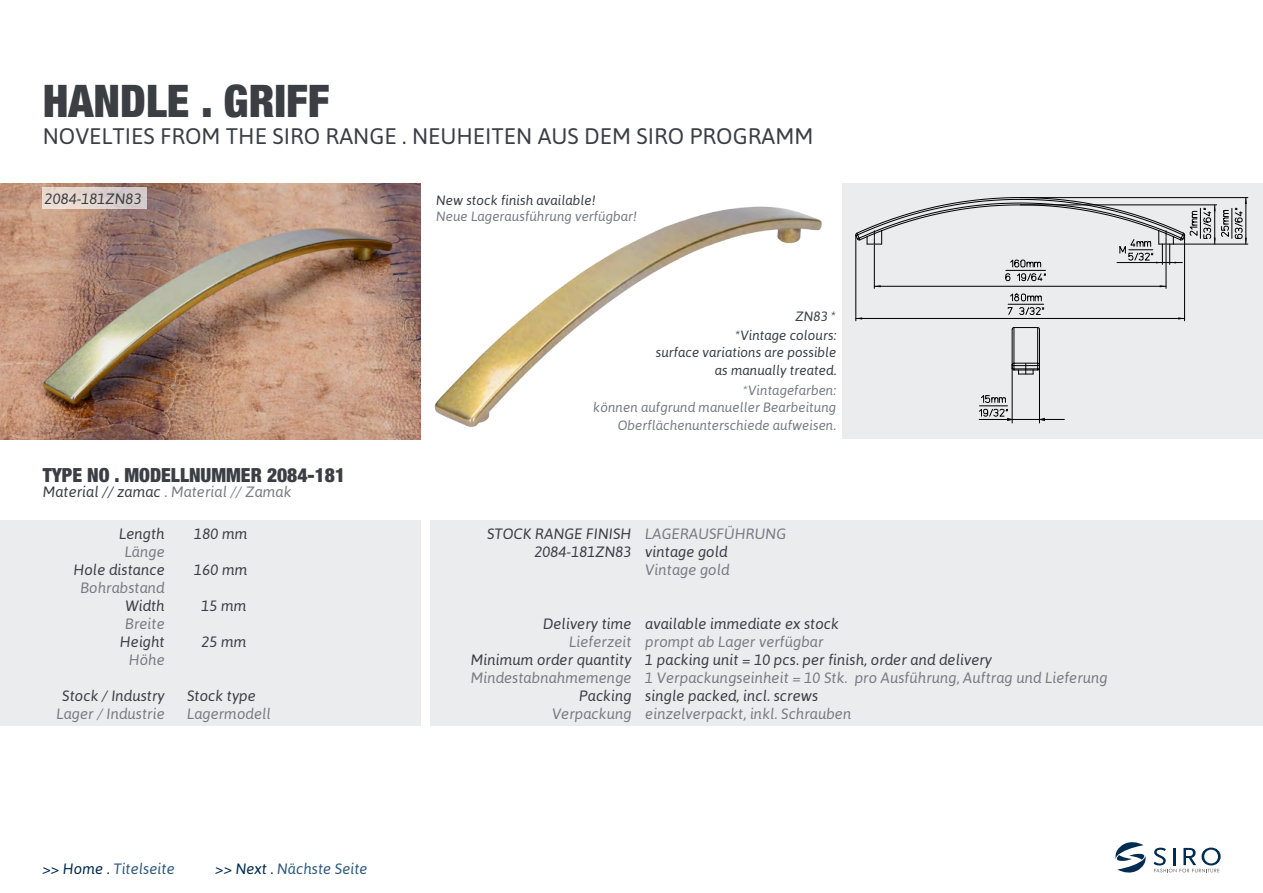
<style>
.page{position:relative;width:1263px;height:893px;background:#fff}
.page>*{position:absolute;margin:0;border:0;box-sizing:border-box;transform-origin:0 0}
.t1{font:900 condensed 45px "Helvetica Neue LTW1 G";color:#3b3f44}
.t2{font:22.5px "Asap";color:#3b3f44}
.t3{font:900 condensed 19.5px "Helvetica Neue LTW1 G";color:#3b3f44}
.t4{font:italic 15px "Asap";color:#787c83}
.t5{font:italic 15px/18px "Asap";color:#3b3f44;text-align:right}
.t6{font:italic 15px "Asap";color:#305a80}
.t7{font:italic 13.5px "Asap";color:#787c83}
.t8{font:italic 13.5px "Asap";color:#3b3f44}
.s1{color:#3b3f44}
.s2{color:#00294e}
</style>
<div class="page">
<svg style="left:1153px;top:848px;width:68px;height:24px"></svg>
<svg style="left:1115px;top:842px;width:31px;height:31px"></svg>
<img style="left:0;top:184px;width:421px;height:255px">
<div style="left:842px;top:184px;width:421px;height:255px;background:#ebecee"></div>
<hr style="left:874px;top:286px;width:292px;height:1px;background:#000">
<hr style="left:874px;top:245px;width:1px;height:43px;background:#000">
<hr style="left:1166px;top:245px;width:1px;height:43px;background:#000">
<svg style="left:1005px;top:273px;width:5px;height:8px"></svg>
<svg style="left:1017px;top:273px;width:29px;height:8px"></svg>
<hr style="left:1006px;top:270px;width:39px;height:1px;background:#000">
<hr style="left:1173px;top:244px;width:75px;height:1px;background:#000">
<hr style="left:1020px;top:197px;width:228px;height:1px;background:#000">
<svg style="left:1221px;top:198px;width:26px;height:46px"></svg>
<hr style="left:1231px;top:208px;width:1px;height:30px;background:#000">
<hr style="left:1020px;top:205px;width:196px;height:1px;background:#000">
<svg style="left:1203px;top:205px;width:12px;height:39px"></svg>
<hr style="left:1200px;top:208px;width:1px;height:30px;background:#000">
<hr style="left:856px;top:318px;width:328px;height:1px;background:#000">
<hr style="left:855px;top:235px;width:1px;height:86px;background:#000">
<hr style="left:1184px;top:235px;width:1px;height:86px;background:#000">
<svg style="left:1010px;top:293px;width:32px;height:8px"></svg>
<svg style="left:1008px;top:307px;width:5px;height:8px"></svg>
<svg style="left:1019px;top:307px;width:25px;height:8px"></svg>
<hr style="left:1008px;top:304px;width:36px;height:1px;background:#000">
<svg style="left:855px;top:197px;width:342px;height:70px"></svg>
<hr style="left:979px;top:419px;width:85px;height:1px;background:#000">
<hr style="left:1039px;top:365px;width:1px;height:58px;background:#000">
<hr style="left:1012px;top:365px;width:1px;height:58px;background:#000">
<svg style="left:979px;top:394px;width:34px;height:27px"></svg>
<hr style="left:1014px;top:328px;width:1px;height:35px;background:#000">
<hr style="left:1012px;top:329px;width:1px;height:36px;background:#000">
<hr style="left:1037px;top:328px;width:1px;height:35px;background:#000">
<hr style="left:1039px;top:329px;width:1px;height:36px;background:#000">
<svg style="left:1012px;top:327px;width:28px;height:3px"></svg>
<svg style="left:1012px;top:363px;width:27px;height:12px"></svg>
<div style="left:0;top:521px;width:421px;height:205px;background:#ebecee"></div>
<div style="left:430px;top:521px;width:832px;height:205px;background:#ebecee"></div>
<img style="left:434px;top:206px;width:388px;height:222px">
<div style="left:43px;top:187px;width:104px;height:22px;background:linear-gradient(to right,#eedfd3,#d0c7ca)"></div>
<h1 class="t1" style="left:43px;top:74px;width:288px">HANDLE . GRIFF</h1>
<h2 class="t2" style="left:43px;top:123px;width:772px">NOVELTIES FROM THE SIRO RANGE . NEUHEITEN AUS DEM SIRO PROGRAMM</h2>
<p class="t5" style="left:45px;top:189px;width:99px">2084-181ZN83</p>
<h3 class="t3" style="left:43px;top:463px;width:304px">TYPE NO . MODELLNUMMER 2084-181</h3>
<p class="t4" style="left:43px;top:483px;width:250px"><span class="s1">Material // zamac</span> . Material // Zamak</p>
<p class="t5" style="left:119px;top:524px;width:47px">Length</p>
<p class="t4" style="left:125px;top:543px;width:42px">Länge</p>
<p class="t5" style="left:73px;top:560px;width:93px">Hole distance</p>
<p class="t4" style="left:80px;top:579px;width:86px">Bohrabstand</p>
<p class="t5" style="left:125px;top:596px;width:41px">Width</p>
<p class="t4" style="left:125px;top:615px;width:41px">Breite</p>
<p class="t5" style="left:120px;top:632px;width:46px">Height</p>
<p class="t4" style="left:129px;top:651px;width:38px">Höhe</p>
<p class="t5" style="left:62px;top:686px;width:104px">Stock / Industry</p>
<p class="t4" style="left:57px;top:705px;width:110px">Lager / Industrie</p>
<p class="t5" style="left:194px;top:524px;width:55px">180 mm</p>
<p class="t5" style="left:194px;top:560px;width:55px">160 mm</p>
<p class="t5" style="left:202px;top:596px;width:47px">15 mm</p>
<p class="t5" style="left:202px;top:632px;width:47px">25 mm</p>
<p class="t5" style="left:187px;top:686px;width:70px">Stock type</p>
<p class="t4" style="left:187px;top:705px;width:85px">Lagermodell</p>
<p class="t6" style="left:43px;top:860px;width:134px"><span class="s2">&gt;&gt; Home .</span> Titelseite</p>
<p class="t6" style="left:215px;top:860px;width:154px"><span class="s2">&gt;&gt; Next .</span> Nächste Seite</p>
<p class="t8" style="left:436px;top:192px;width:161px">New stock finish available!</p>
<p class="t7" style="left:436px;top:209px;width:203px">Neue Lagerausführung verfügbar!</p>
<p class="t8" style="left:796px;top:308px;width:42px">ZN83 *</p>
<p class="t8" style="left:735px;top:327px;width:102px">*Vintage colours:</p>
<p class="t8" style="left:656px;top:345px;width:182px">surface variations are possible</p>
<p class="t7" style="left:743px;top:382px;width:94px">*Vintagefarben:</p>
<p class="t7" style="left:618px;top:417px;width:220px">Oberflächenunterschiede aufweisen.</p>
<p class="t8" style="left:715px;top:362px;width:123px">as manually treated.</p>
<p class="t7" style="left:593px;top:400px;width:245px">können aufgrund manueller Bearbeitung</p>
<p class="t5" style="left:487px;top:524px;width:146px">STOCK RANGE FINISH<br>2084-181ZN83</p>
<p class="t5" style="left:543px;top:614px;width:90px">Delivery time</p>
<p class="t4" style="left:569px;top:633px;width:64px">Lieferzeit</p>
<p class="t5" style="left:471px;top:650px;width:162px">Minimum order quantity</p>
<p class="t4" style="left:471px;top:669px;width:162px">Mindestabnahmemenge</p>
<p class="t5" style="left:579px;top:686px;width:54px">Packing</p>
<p class="t4" style="left:552px;top:705px;width:81px">Verpackung</p>
<p class="t4" style="left:645px;top:525px;width:143px">LAGERAUSFÜHRUNG</p>
<p class="t5" style="left:645px;top:542px;width:84px">vintage gold</p>
<p class="t4" style="left:645px;top:561px;width:86px">Vintage gold</p>
<p class="t5" style="left:645px;top:614px;width:195px">available immediate ex stock</p>
<p class="t4" style="left:645px;top:633px;width:180px">prompt ab Lager verfügbar</p>
<p class="t5" style="left:645px;top:650px;width:348px">1 packing unit = 10 pcs. per finish, order and delivery</p>
<p class="t4" style="left:645px;top:669px;width:464px">1 Verpackungseinheit = 10 Stk. pro Ausführung, Auftrag und Lieferung</p>
<p class="t5" style="left:645px;top:686px;width:174px">single packed, incl. screws</p>
<p class="t4" style="left:645px;top:705px;width:208px">einzelverpackt, inkl. Schrauben</p>
</div>
